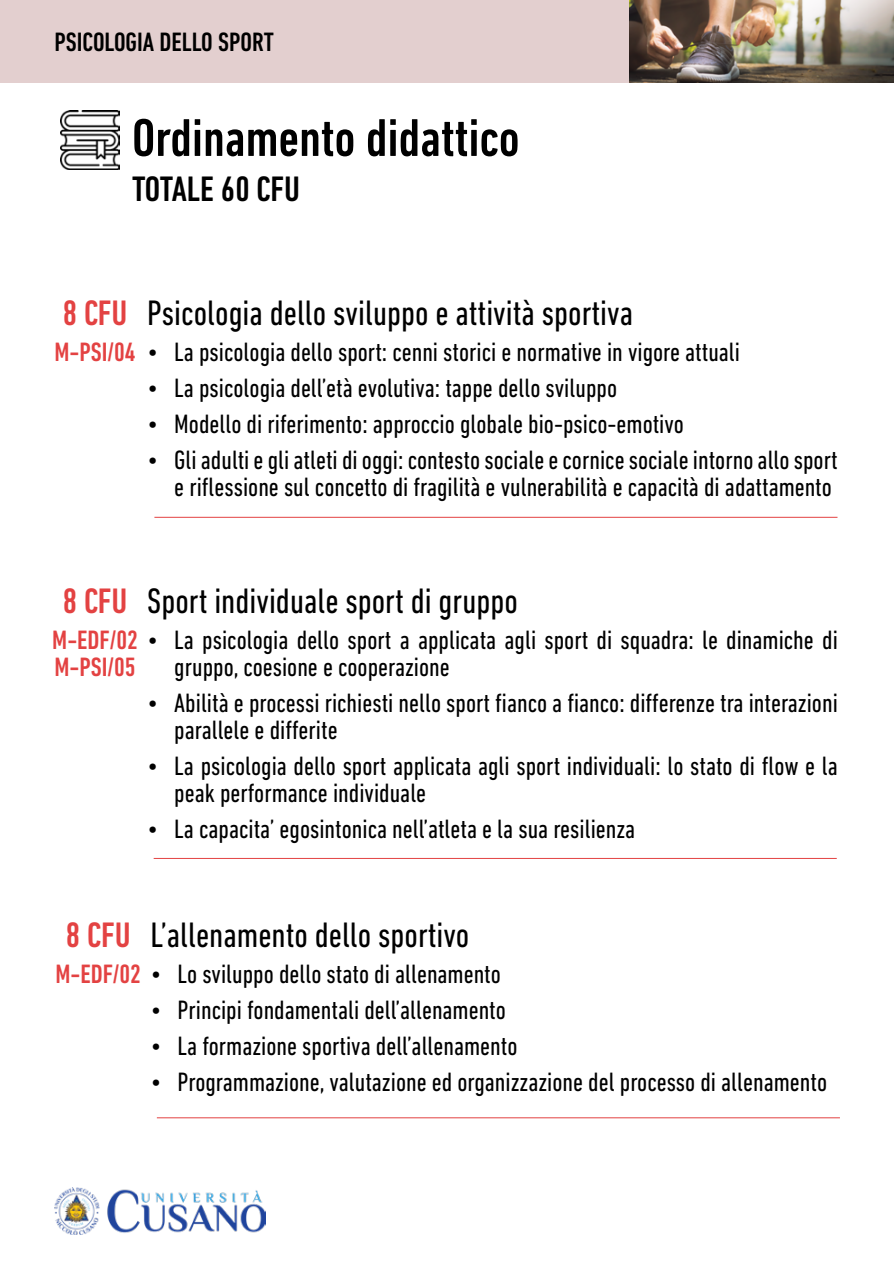
<style>
.page{position:relative;width:894px;height:1264px;background:#fff}
.page>*{position:absolute;margin:0;border:0;box-sizing:border-box;transform-origin:0 0}
.t1{font:500 condensed 54px "DIN Next LT Pro";color:#000}
.t2{font:condensed 36px "DIN Next LT Pro";color:#000}
.t3{font:500 condensed 36px "DIN Next LT Pro";color:#e34242}
.t4{font:500 condensed 36px "DIN Next LT Pro";color:#000}
.t5{font:condensed 27px/27px "DIN Next LT Pro";color:#000}
.t6{font:500 condensed 27px "DIN Next LT Pro";color:#000}
.t7{font:500 condensed 27px "DIN Next LT Pro";color:#e34242}
.s1{font-weight:500;color:#e34242}
</style>
<div class="page">
<img style="left:54px;top:1187px;width:211px;height:47px">
<div style="left:0;top:0;width:893px;height:83px;background:#e3cfcf"></div>
<img style="left:60px;top:111px;width:59px;height:58px">
<hr style="left:154px;top:517px;width:683px;height:1px;background:#e34242">
<hr style="left:154px;top:858px;width:682px;height:1px;background:#e34242">
<img style="left:630px;top:0;width:263px;height:83px">
<hr style="left:157px;top:1117px;width:682px;height:1px;background:#e34242">
<p class="t6" style="left:54px;top:26px;width:221px">PSICOLOGIA DELLO SPORT</p>
<h1 class="t1" style="left:132px;top:107px;width:389px">Ordinamento didattico</h1>
<h2 class="t4" style="left:132px;top:168px;width:169px">TOTALE 60 CFU</h2>
<h2 class="t2" style="left:147px;top:292px;width:487px">Psicologia dello sviluppo e attività sportiva</h2>
<p class="t5" style="left:54px;top:338px;width:687px"><span class="s1">M-PSI/04</span> • La psicologia dello sport: cenni storici e normative in vigore attuali</p>
<p class="t5" style="left:147px;top:374px;width:471px">• La psicologia dell’età evolutiva: tappe dello sviluppo</p>
<p class="t5" style="left:147px;top:410px;width:538px">• Modello di riferimento: approccio globale bio-psico-emotivo</p>
<p class="t5" style="left:147px;top:446px;width:691px;text-align:right">• Gli adulti e gli atleti di oggi: contesto sociale e cornice sociale intorno allo sport e riflessione sul concetto di fragilità e vulnerabilità e capacità di adattamento</p>
<h2 class="t3" style="left:63px;top:293px;width:66px">8 CFU</h2>
<h2 class="t2" style="left:147px;top:580px;width:372px">Sport individuale sport di gruppo</h2>
<p class="t5" style="left:174px;top:626px;width:665px;text-indent:-122px"><span class="s1">M-EDF/02</span> • La psicologia dello sport a applicata agli sport di squadra: le dinamiche di gruppo, coesione e cooperazione</p>
<p class="t5" style="left:174px;top:689px;width:665px;text-indent:-27px">• Abilità e processi richiesti nello sport fianco a fianco: differenze tra interazioni parallele e differite</p>
<p class="t5" style="left:174px;top:752px;width:665px;text-indent:-27px">• La psicologia dello sport applicata agli sport individuali: lo stato di flow e la peak performance individuale</p>
<p class="t5" style="left:147px;top:815px;width:489px">• La capacita’ egosintonica nell’atleta e la sua resilienza</p>
<h2 class="t3" style="left:63px;top:580px;width:66px">8 CFU</h2>
<p class="t7" style="left:54px;top:652px;width:83px">M-PSI/05</p>
<h2 class="t3" style="left:66px;top:914px;width:66px">8 CFU</h2>
<h2 class="t2" style="left:150px;top:914px;width:320px">L’allenamento dello sportivo</h2>
<p class="t5" style="left:55px;top:959px;width:447px"><span class="s1">M-EDF/02</span> • Lo sviluppo dello stato di allenamento</p>
<p class="t5" style="left:150px;top:995px;width:357px">• Principi fondamentali dell’allenamento</p>
<p class="t5" style="left:150px;top:1031px;width:368px">• La formazione sportiva dell’allenamento</p>
<p class="t5" style="left:150px;top:1067px;width:678px">• Programmazione, valutazione ed organizzazione del processo di allenamento</p>
</div>
